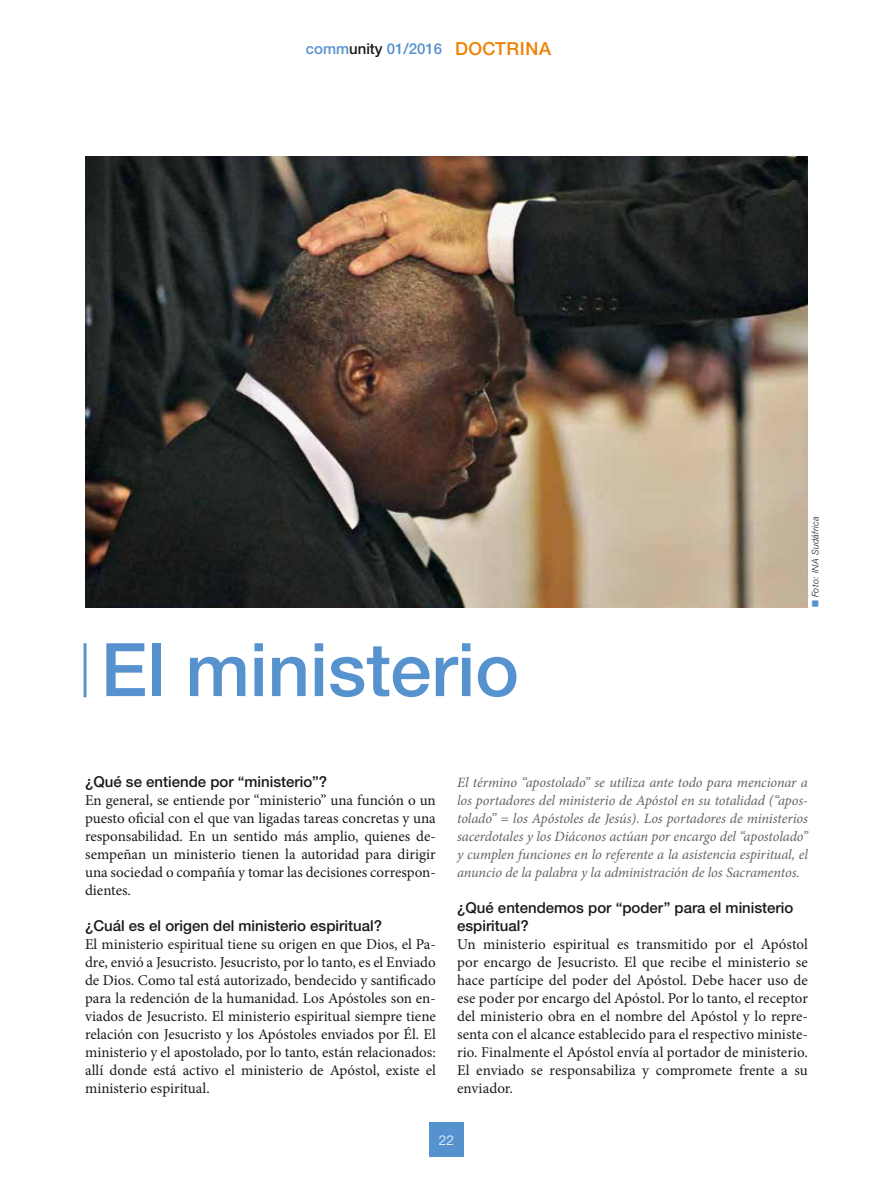
<style>
.page{position:relative;width:893px;height:1191px;background:#fff}
.page>*{position:absolute;margin:0;border:0;box-sizing:border-box;transform-origin:0 0}
.t1{font:500 73.95px "Helvetica Neue LTW1 G";color:#5592ce}
.t2{font:15px/18px "Minion Pro";color:#1a1a18;text-align:justify}
.t3{font:500 15px/18px "Helvetica Neue LTW1 G";color:#1a1a18}
.t4{font:500 15px "Helvetica Neue LTW1 G";color:#5592ce}
.t5{font:italic 14.25px/18px "Minion Pro";letter-spacing:-.005em;color:#636362;text-align:justify}
.t6{font:300 13.5px "Helvetica Neue LTW1 G";color:#fff}
.t7{font:italic 300 9px "Helvetica Neue LTW1 G";letter-spacing:.04em;color:#1a1a18}
.s1{color:#1a1a18}
.s2{font-size:18px;color:#f08100}
.s3{color:#5592ce}
</style>
<div class="page">
<div style="left:429px;top:1123px;width:34px;height:34px;background:#5592ce"></div>
<img style="left:85px;top:156px;width:723px;height:451px">
<hr style="left:84px;top:643px;width:3px;height:54px;background:#5592ce">
<p class="t4" style="left:306px;top:40px;width:247px">comm<span class="s1">unity</span> 01/2016 <span class="s2">DOCTRINA</span></p>
<h1 class="t1" style="left:101px;top:625px;width:420px">El ministerio</h1>
<p class="t7" style="left:810px;top:607px;width:93px;rotate:-90deg"><span class="s3">■</span> Foto: INA Sudáfrica</p>
<p class="t3" style="left:85px;top:773px;width:244px">¿Qué se entiende por “ministerio”?</p>
<p class="t2" style="left:85px;top:791px;width:352px">En general, se entiende por “ministerio” una función o un puesto oficial con el que van ligadas tareas concretas y una responsabilidad. En un sentido más amplio, quienes de&shy;sempeñan un ministerio tienen la autoridad para dirigir una sociedad o compañía y tomar las decisiones correspon&shy;dientes.</p>
<p class="t3" style="left:85px;top:917px;width:298px">¿Cuál es el origen del ministerio espiritual?</p>
<p class="t2" style="left:85px;top:935px;width:352px">El ministerio espiritual tiene su origen en que Dios, el Pa&shy;dre, envió a Jesucristo. Jesucristo, por lo tanto, es el Enviado de Dios. Como tal está autorizado, bendecido y santificado para la redención de la humanidad. Los Apóstoles son en&shy;viados de Jesucristo. El ministerio espiritual siempre tiene relación con Jesucristo y los Apóstoles enviados por Él. El ministerio y el apostolado, por lo tanto, están relacionados: allí donde está activo el ministerio de Apóstol, existe el ministerio espiritual.</p>
<p class="t5" style="left:457px;top:773px;width:352px">El término “apostolado” se utiliza ante todo para mencionar a los portadores del ministerio de Apóstol en su totalidad (“apos&shy;tolado” = los Apóstoles de Jesús). Los portadores de ministerios sacerdotales y los Diáconos actúan por encargo del “apostolado” y cumplen funciones en lo referente a la asistencia espiritual, el anuncio de la palabra y la administración de los Sacramentos.</p>
<p class="t3" style="left:457px;top:899px;width:338px">¿Qué entendemos por “poder” para el ministerio espiritual?</p>
<p class="t2" style="left:457px;top:935px;width:352px">Un ministerio espiritual es transmitido por el Apóstol por encargo de Jesucristo. El que recibe el ministerio se hace partícipe del poder del Apóstol. Debe hacer uso de ese poder por encargo del Apóstol. Por lo tanto, el receptor del ministerio obra en el nombre del Apóstol y lo repre&shy;senta con el alcance establecido para el respectivo ministe&shy;rio. Finalmente el Apóstol envía al portador de ministerio.<br>El enviado se responsabiliza y compromete frente a su enviador.</p>
<p class="t6" style="left:439px;top:1131px;width:17px">22</p>
</div>
